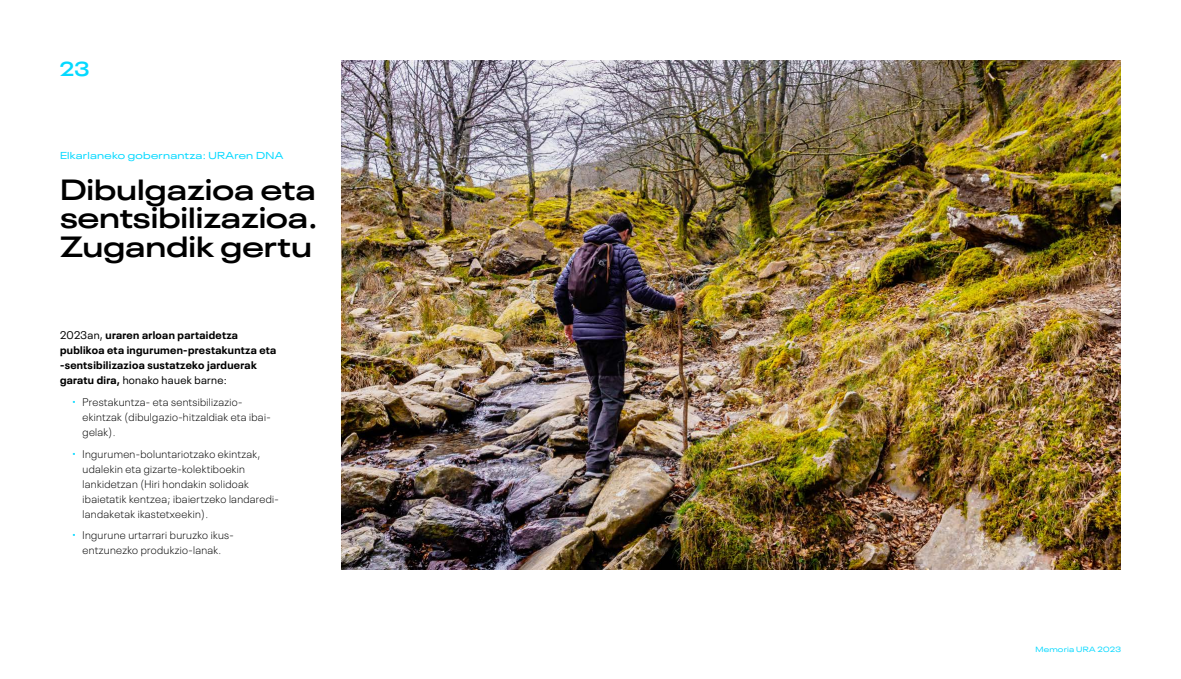
<style>
.page{position:relative;width:1181px;height:679px;background:#fff}
.page>*{position:absolute;margin:0;border:0;box-sizing:border-box;transform-origin:0 0}
.t1{font:600 expanded 29px/28.5px "Neue Plak";color:#000;text-align:justify}
.t2{font:600 expanded 20px "Neue Plak";color:#04d9ff}
.t3{font:300 11px/15px "Neue Plak";letter-spacing:.03em;color:#000}
.t4{font:700 11px/15px "Neue Plak";letter-spacing:.03em;color:#000}
.t5{font:expanded 10px "Neue Plak";letter-spacing:.025em;color:#04d9ff}
.t6{font:expanded 7.5px "Neue Plak";letter-spacing:.025em;color:#04d9ff}
.s1{font-weight:400}
.s2{color:#04d9ff}
</style>
<div class="page">
<img style="left:342px;top:60px;width:779px;height:509px">
<h2 class="t2" style="left:60px;top:52px;width:31px">23</h2>
<p class="t5" style="left:60px;top:147px;width:225px">Elkarlaneko gobernantza: URAren DNA</p>
<p class="t1" style="left:60px;top:172px;width:259px">Dibulgazioa eta sentsibilizazioa.<br>Zugandik gertu</p>
<p class="t4" style="left:60px;top:327px;width:218px"><span class="s1">2023an,</span> uraren arloan partaidetza publikoa eta ingurumen-prestakuntza eta -sentsibilizazioa sustatzeko jarduerak garatu dira, <span class="s1">honako hauek barne:</span></p>
<p class="t3" style="left:83px;top:394px;width:190px;text-indent:-11px"><span class="s2">•</span> Prestakuntza- eta sentsibilizazio&shy;ekintzak (dibulgazio-hitzaldiak eta ibai&shy;gelak).</p>
<p class="t3" style="left:83px;top:445px;width:198px;text-indent:-11px"><span class="s2">•</span> Ingurumen-boluntariotzako ekintzak, udalekin eta gizarte-kolektiboekin lankidetzan (Hiri hondakin solidoak ibaietatik kentzea; ibaiertzeko landaredi&shy;landaketak ikastetxeekin).</p>
<p class="t3" style="left:72px;top:527px;width:163px;text-align:center"><span class="s2">•</span> Ingurune urtarrari buruzko ikus&shy;entzunezko produkzio-lanak.</p>
<p class="t6" style="left:1035px;top:643px;width:87px">Memoria URA 2023</p>
</div>
